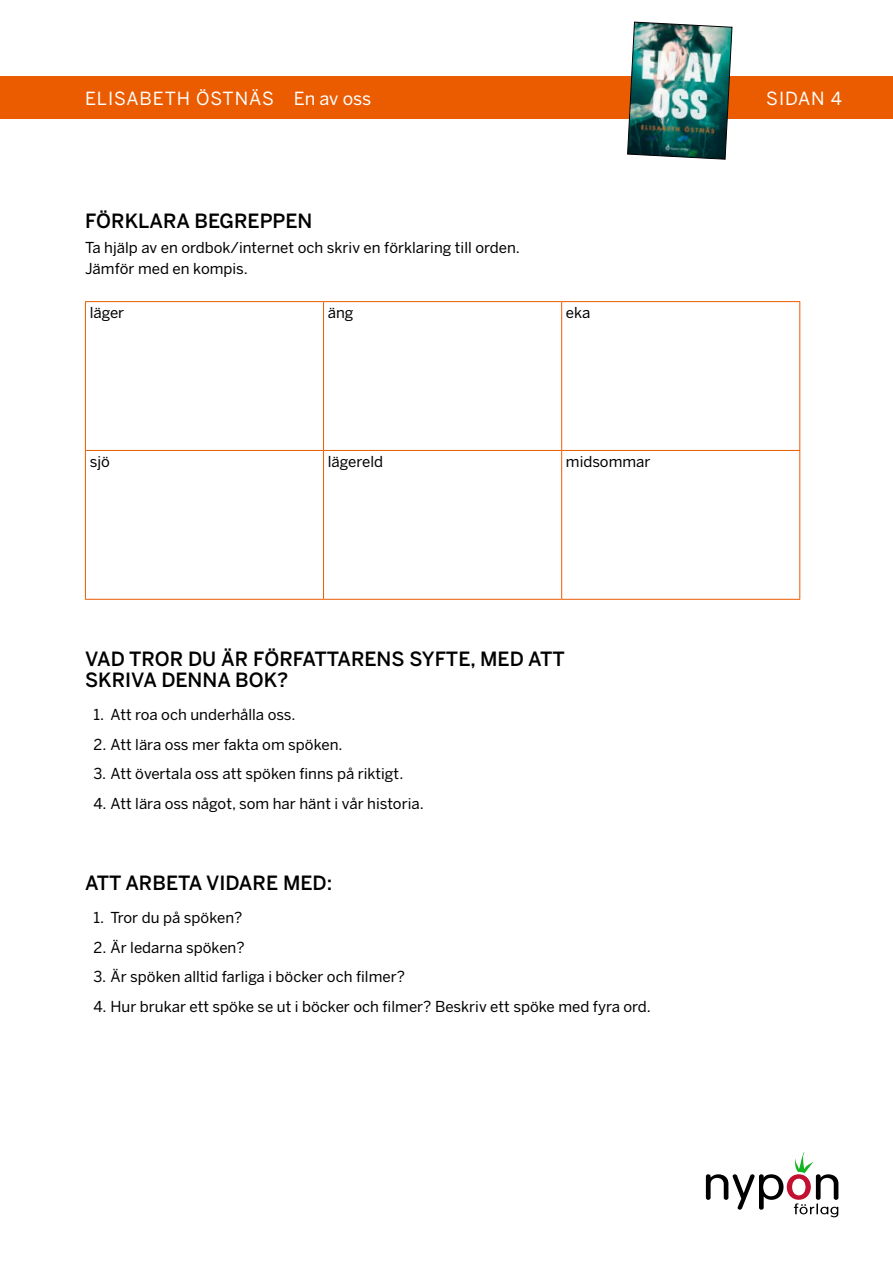
<style>
.page{position:relative;width:893px;height:1263px;background:#fff}
.page>*{position:absolute;margin:0;border:0;box-sizing:border-box;transform-origin:0 0}
.t1{font:500 19.5px/21px "Benton Sans";color:#000}
.t2{font:18px "Benton Sans";letter-spacing:.05em;color:#fff}
.t3{font:15px/21px "Benton Sans";color:#000}
</style>
<div class="page">
<div style="left:0;top:77px;width:893px;height:42px;background:#eb5b00"></div>
<img style="left:627px;top:21px;width:106px;height:139px">
<svg style="left:706px;top:1152px;width:132px;height:65px"></svg>
<hr style="left:85px;top:301px;width:239px;height:1px;background:#eb5b00">
<hr style="left:85px;top:302px;width:1px;height:148px;background:#eb5b00">
<hr style="left:324px;top:301px;width:238px;height:1px;background:#eb5b00">
<hr style="left:323px;top:302px;width:1px;height:148px;background:#eb5b00">
<hr style="left:562px;top:301px;width:238px;height:1px;background:#eb5b00">
<hr style="left:561px;top:302px;width:1px;height:148px;background:#eb5b00">
<hr style="left:799px;top:302px;width:1px;height:148px;background:#eb5b00">
<hr style="left:85px;top:450px;width:239px;height:1px;background:#eb5b00">
<hr style="left:85px;top:451px;width:1px;height:148px;background:#eb5b00">
<hr style="left:324px;top:450px;width:238px;height:1px;background:#eb5b00">
<hr style="left:323px;top:451px;width:1px;height:148px;background:#eb5b00">
<hr style="left:562px;top:450px;width:238px;height:1px;background:#eb5b00">
<hr style="left:561px;top:451px;width:1px;height:148px;background:#eb5b00">
<hr style="left:799px;top:451px;width:1px;height:148px;background:#eb5b00">
<hr style="left:85px;top:599px;width:239px;height:1px;background:#eb5b00">
<hr style="left:324px;top:599px;width:238px;height:1px;background:#eb5b00">
<hr style="left:562px;top:599px;width:238px;height:1px;background:#eb5b00">
<p class="t2" style="left:85px;top:88px;width:288px">ELISABETH ÖSTNÄS En av oss</p>
<p class="t2" style="left:766px;top:88px;width:77px">SIDAN 4</p>
<h1 class="t1" style="left:85px;top:211px;width:229px">FÖRKLARA BEGREPPEN</h1>
<p class="t3" style="left:85px;top:238px;width:436px">Ta hjälp av en ordbok/internet och skriv en förklaring till orden.<br>Jämför med en kompis.</p>
<p class="t3" style="left:90px;top:302px;width:36px">läger</p>
<p class="t3" style="left:328px;top:302px;width:27px">äng</p>
<p class="t3" style="left:566px;top:302px;width:26px">eka</p>
<p class="t3" style="left:90px;top:451px;width:22px">sjö</p>
<p class="t3" style="left:328px;top:451px;width:57px">lägereld</p>
<p class="t3" style="left:566px;top:451px;width:86px">midsommar</p>
<h1 class="t1" style="left:85px;top:648px;width:481px">VAD TROR DU ÄR FÖRFATTARENS SYFTE, MED ATT<br>SKRIVA DENNA BOK?</h1>
<p class="t3" style="left:94px;top:705px;width:203px">1. Att roa och underhålla oss.</p>
<p class="t3" style="left:94px;top:734px;width:251px">2. Att lära oss mer fakta om spöken.</p>
<p class="t3" style="left:94px;top:764px;width:311px">3. Att övertala oss att spöken finns på riktigt.</p>
<p class="t3" style="left:94px;top:793px;width:332px">4. Att lära oss något, som har hänt i vår historia.</p>
<h1 class="t1" style="left:85px;top:872px;width:249px">ATT ARBETA VIDARE MED:</h1>
<p class="t3" style="left:94px;top:907px;width:150px">1. Tror du på spöken?</p>
<p class="t3" style="left:94px;top:937px;width:153px">2. Är ledarna spöken?</p>
<p class="t3" style="left:94px;top:967px;width:313px">3. Är spöken alltid farliga i böcker och filmer?</p>
<p class="t3" style="left:94px;top:996px;width:559px">4. Hur brukar ett spöke se ut i böcker och filmer? Beskriv ett spöke med fyra ord.</p>
</div>
